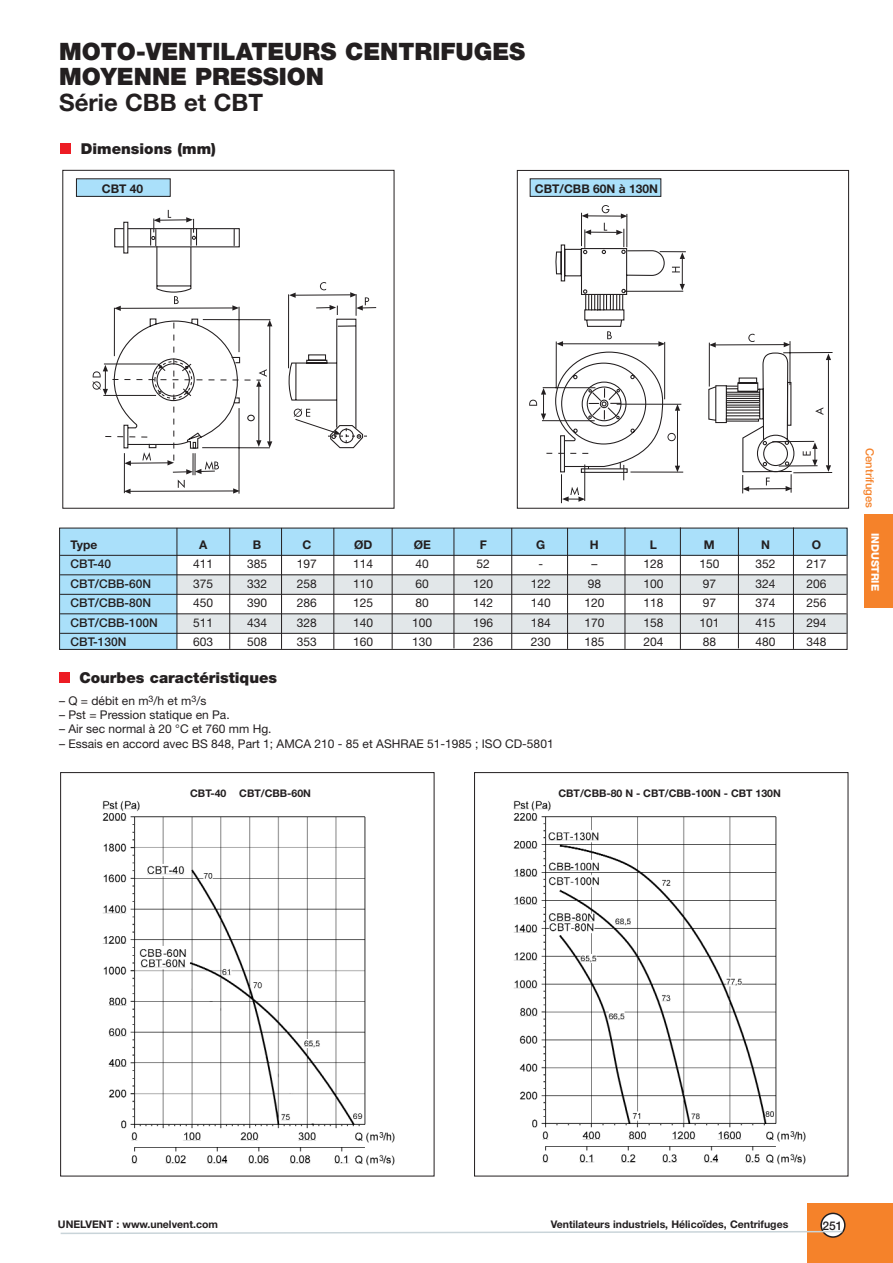
<style>
.page{position:relative;width:893px;height:1263px;background:#fff}
.page>*{position:absolute;margin:0;border:0;box-sizing:border-box;transform-origin:0 0}
.t1{font:900 24px/25.5px "Helvetica Neue";color:#231f20}
.t2{font:700 24px "Helvetica Neue";color:#231f20}
.t3{font:900 15px "Helvetica Neue";color:#231f20}
.t4{font:12px "Helvetica Neue";color:#231f20}
.t5{font:500 12px "Helvetica Neue";color:#231f20}
.t6{font:700 12px "Helvetica Neue";color:#231f20}
.t7{font:500 11.25px "Helvetica Neue";color:#f5822a}
.t8{font:700 10.5px "Helvetica Neue";color:#231f20}
.t9{font:800 10.5px "Helvetica Neue";letter-spacing:-.015em;color:#fff}
</style>
<div class="page">
<img style="left:513px;top:800px;width:293px;height:365px">
<div style="left:474px;top:772px;width:374px;height:405px;border:1px solid #231f20"></div>
<img style="left:102px;top:800px;width:293px;height:366px">
<div style="left:60px;top:772px;width:374px;height:405px;border:1px solid #231f20"></div>
<div style="left:59px;top:673px;width:11px;height:10px;background:#ed1c24"></div>
<div style="left:177px;top:575px;width:670px;height:19px;background:#e2e7e9"></div>
<div style="left:177px;top:614px;width:670px;height:19px;background:#e2e7e9"></div>
<div style="left:177px;top:528px;width:670px;height:27px;background:#aae0fa"></div>
<div style="left:60px;top:528px;width:117px;height:121px;background:#aae0fa"></div>
<hr style="left:60px;top:555px;width:786px;height:1px;background:#231f20">
<hr style="left:60px;top:574px;width:786px;height:1px;background:#231f20">
<hr style="left:60px;top:594px;width:786px;height:1px;background:#231f20">
<hr style="left:60px;top:613px;width:786px;height:1px;background:#231f20">
<hr style="left:60px;top:633px;width:786px;height:1px;background:#231f20">
<div style="left:59px;top:528px;width:788px;height:122px;border:1px solid #231f20"></div>
<div style="left:61px;top:143px;width:10px;height:11px;background:#ed1c24"></div>
<hr style="left:176px;top:528px;width:1px;height:121px;background:#231f20">
<hr style="left:229px;top:528px;width:1px;height:121px;background:#231f20">
<hr style="left:281px;top:528px;width:1px;height:121px;background:#231f20">
<hr style="left:333px;top:528px;width:1px;height:121px;background:#231f20">
<hr style="left:391px;top:528px;width:1px;height:121px;background:#231f20">
<hr style="left:453px;top:528px;width:1px;height:120px;background:#231f20">
<hr style="left:511px;top:528px;width:1px;height:121px;background:#231f20">
<hr style="left:567px;top:528px;width:1px;height:121px;background:#231f20">
<hr style="left:624px;top:528px;width:1px;height:121px;background:#231f20">
<hr style="left:793px;top:528px;width:1px;height:121px;background:#231f20">
<hr style="left:738px;top:528px;width:1px;height:120px;background:#231f20">
<hr style="left:680px;top:528px;width:1px;height:121px;background:#231f20">
<div style="left:114px;top:228px;width:126px;height:19px;border:1px solid #231f20"></div>
<svg style="left:123px;top:222px;width:5px;height:32px"></svg>
<hr style="left:239px;top:307px;width:1px;height:45px;background:#231f20">
<hr style="left:114px;top:308px;width:1px;height:48px;background:#231f20">
<hr style="left:120px;top:308px;width:113px;height:1px;background:#231f20">
<svg style="left:114px;top:306px;width:7px;height:5px"></svg>
<svg style="left:92px;top:318px;width:180px;height:176px"></svg>
<svg style="left:149px;top:210px;width:90px;height:101px"></svg>
<svg style="left:288px;top:282px;width:88px;height:162px"></svg>
<div style="left:62px;top:170px;width:332px;height:339px;border:1px solid #231f20"></div>
<svg style="left:529px;top:205px;width:156px;height:298px"></svg>
<hr style="left:783px;top:352px;width:49px;height:1px;background:#231f20">
<hr style="left:793px;top:472px;width:39px;height:1px;background:#231f20">
<hr style="left:778px;top:465px;width:39px;height:1px;background:#231f20">
<hr style="left:772px;top:441px;width:42px;height:1px;background:#231f20">
<hr style="left:828px;top:360px;width:1px;height:106px;background:#231f20">
<svg style="left:826px;top:465px;width:5px;height:7px"></svg>
<svg style="left:826px;top:354px;width:5px;height:6px"></svg>
<svg style="left:815px;top:407px;width:8px;height:8px"></svg>
<svg style="left:802px;top:442px;width:15px;height:24px"></svg>
<svg style="left:708px;top:334px;width:87px;height:159px"></svg>
<div style="left:517px;top:170px;width:332px;height:339px;border:1px solid #231f20"></div>
<div style="left:76px;top:179px;width:94px;height:17px;background:#aae0fa"></div>
<div style="left:76px;top:178px;width:95px;height:19px;border:1px solid #231f20"></div>
<div style="left:530px;top:179px;width:131px;height:17px;background:#aae0fa"></div>
<div style="left:529px;top:178px;width:132px;height:19px;border:1px solid #231f20"></div>
<div style="left:807px;top:1203px;width:85px;height:60px;background:#f5822a"></div>
<svg style="left:60px;top:1213px;width:785px;height:25px"></svg>
<div style="left:864px;top:514px;width:28px;height:94px;background:#f5822a"></div>
<h1 class="t1" style="left:59px;top:40px;width:467px">MOTO-VENTILATEURS CENTRIFUGES<br>MOYENNE PRESSION</h1>
<h1 class="t2" style="left:59px;top:94px;width:205px">Série CBB et CBT</h1>
<p class="t3" style="left:81px;top:143px;width:136px">Dimensions (mm)</p>
<p class="t6" style="left:102px;top:184px;width:43px">CBT 40</p>
<p class="t6" style="left:535px;top:184px;width:124px">CBT/CBB 60N à 130N</p>
<p class="t6" style="left:71px;top:540px;width:28px">Type</p>
<p class="t6" style="left:199px;top:540px;width:10px">A</p>
<p class="t6" style="left:253px;top:540px;width:10px">B</p>
<p class="t6" style="left:302px;top:540px;width:10px">C</p>
<p class="t6" style="left:354px;top:540px;width:20px">ØD</p>
<p class="t6" style="left:413px;top:540px;width:19px">ØE</p>
<p class="t6" style="left:479px;top:540px;width:9px">F</p>
<p class="t6" style="left:536px;top:540px;width:11px">G</p>
<p class="t6" style="left:590px;top:540px;width:10px">H</p>
<p class="t6" style="left:649px;top:540px;width:9px">L</p>
<p class="t6" style="left:704px;top:540px;width:12px">M</p>
<p class="t6" style="left:761px;top:540px;width:10px">N</p>
<p class="t6" style="left:811px;top:540px;width:11px">O</p>
<p class="t5" style="left:71px;top:560px;width:42px">CBT-40</p>
<p class="t4" style="left:193px;top:560px;width:22px">411</p>
<p class="t4" style="left:247px;top:560px;width:22px">385</p>
<p class="t4" style="left:297px;top:560px;width:22px">197</p>
<p class="t4" style="left:353px;top:560px;width:22px">114</p>
<p class="t4" style="left:415px;top:560px;width:15px">40</p>
<p class="t4" style="left:476px;top:560px;width:15px">52</p>
<p class="t4" style="left:538px;top:560px;width:6px">-</p>
<p class="t4" style="left:591px;top:560px;width:7px">–</p>
<p class="t4" style="left:643px;top:560px;width:22px">128</p>
<p class="t4" style="left:699px;top:560px;width:22px">150</p>
<p class="t4" style="left:755px;top:560px;width:22px">352</p>
<p class="t4" style="left:806px;top:560px;width:22px">217</p>
<p class="t5" style="left:71px;top:579px;width:82px">CBT/CBB-60N</p>
<p class="t4" style="left:193px;top:579px;width:22px">375</p>
<p class="t4" style="left:247px;top:579px;width:22px">332</p>
<p class="t4" style="left:297px;top:579px;width:22px">258</p>
<p class="t4" style="left:353px;top:579px;width:22px">110</p>
<p class="t4" style="left:415px;top:579px;width:15px">60</p>
<p class="t4" style="left:473px;top:579px;width:22px">120</p>
<p class="t4" style="left:530px;top:579px;width:22px">122</p>
<p class="t4" style="left:587px;top:579px;width:15px">98</p>
<p class="t4" style="left:643px;top:579px;width:22px">100</p>
<p class="t4" style="left:702px;top:579px;width:15px">97</p>
<p class="t4" style="left:755px;top:579px;width:22px">324</p>
<p class="t4" style="left:806px;top:579px;width:22px">206</p>
<p class="t5" style="left:71px;top:599px;width:82px">CBT/CBB-80N</p>
<p class="t4" style="left:193px;top:599px;width:22px">450</p>
<p class="t4" style="left:247px;top:599px;width:22px">390</p>
<p class="t4" style="left:297px;top:599px;width:22px">286</p>
<p class="t4" style="left:353px;top:599px;width:22px">125</p>
<p class="t4" style="left:415px;top:599px;width:15px">80</p>
<p class="t4" style="left:473px;top:599px;width:22px">142</p>
<p class="t4" style="left:530px;top:599px;width:22px">140</p>
<p class="t4" style="left:584px;top:599px;width:22px">120</p>
<p class="t4" style="left:643px;top:599px;width:22px">118</p>
<p class="t4" style="left:702px;top:599px;width:15px">97</p>
<p class="t4" style="left:755px;top:599px;width:22px">374</p>
<p class="t4" style="left:806px;top:599px;width:22px">256</p>
<p class="t5" style="left:71px;top:618px;width:89px">CBT/CBB-100N</p>
<p class="t4" style="left:193px;top:618px;width:22px">511</p>
<p class="t4" style="left:247px;top:618px;width:22px">434</p>
<p class="t4" style="left:297px;top:618px;width:22px">328</p>
<p class="t4" style="left:353px;top:618px;width:22px">140</p>
<p class="t4" style="left:412px;top:618px;width:22px">100</p>
<p class="t4" style="left:473px;top:618px;width:22px">196</p>
<p class="t4" style="left:530px;top:618px;width:22px">184</p>
<p class="t4" style="left:584px;top:618px;width:22px">170</p>
<p class="t4" style="left:643px;top:618px;width:22px">158</p>
<p class="t4" style="left:699px;top:618px;width:22px">101</p>
<p class="t4" style="left:755px;top:618px;width:22px">415</p>
<p class="t4" style="left:806px;top:618px;width:22px">294</p>
<p class="t5" style="left:71px;top:638px;width:58px">CBT-130N</p>
<p class="t4" style="left:193px;top:638px;width:22px">603</p>
<p class="t4" style="left:247px;top:638px;width:22px">508</p>
<p class="t4" style="left:297px;top:638px;width:22px">353</p>
<p class="t4" style="left:353px;top:638px;width:22px">160</p>
<p class="t4" style="left:412px;top:638px;width:22px">130</p>
<p class="t4" style="left:473px;top:638px;width:22px">236</p>
<p class="t4" style="left:530px;top:638px;width:22px">230</p>
<p class="t4" style="left:584px;top:638px;width:22px">185</p>
<p class="t4" style="left:643px;top:638px;width:22px">204</p>
<p class="t4" style="left:702px;top:638px;width:15px">88</p>
<p class="t4" style="left:755px;top:638px;width:22px">480</p>
<p class="t4" style="left:806px;top:638px;width:22px">348</p>
<p class="t3" style="left:79px;top:673px;width:199px">Courbes caractéristiques</p>
<p class="t4" style="left:59px;top:696px;width:149px">– Q = débit en m<sup>3</sup>/h et m<sup>3</sup>/s</p>
<p class="t4" style="left:59px;top:710px;width:172px">– Pst = Pression statique en Pa.</p>
<p class="t4" style="left:59px;top:725px;width:214px">– Air sec normal à 20 °C et 760 mm Hg.</p>
<p class="t4" style="left:59px;top:739px;width:496px">– Essais en accord avec BS 848, Part 1; AMCA 210 - 85 et ASHRAE 51-1985 ; ISO CD-5801</p>
<p class="t8" style="left:190px;top:789px;width:122px">CBT-40 CBT/CBB-60N</p>
<p class="t8" style="left:558px;top:789px;width:224px">CBT/CBB-80 N - CBT/CBB-100N - CBT 130N</p>
<p class="t7" style="left:874px;top:448px;width:62px;rotate:90deg">Centrifuges</p>
<p class="t9" style="left:879px;top:533px;width:59px;rotate:90deg">INDUSTRIE</p>
<p class="t8" style="left:58px;top:1221px;width:162px">UNELVENT : www.unelvent.com</p>
<p class="t8" style="left:551px;top:1221px;width:239px">Ventilateurs industriels, Hélicoïdes, Centrifuges</p>
<p class="t5" style="left:822px;top:1221px;width:22px">251</p>
</div>
